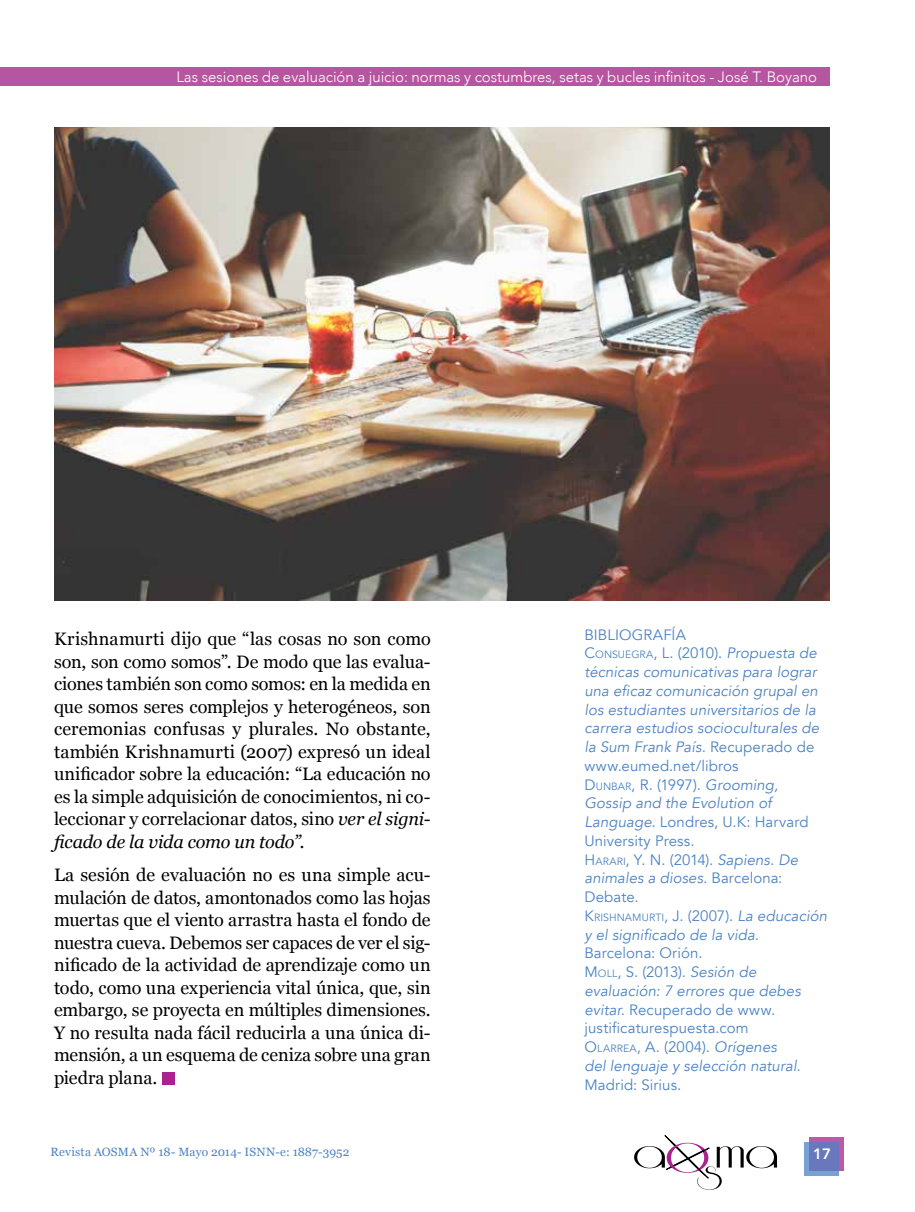
<style>
.page{position:relative;width:915px;height:1212px;background:#fff}
.page>*{position:absolute;margin:0;border:0;box-sizing:border-box;transform-origin:0 0}
.t1{font:18px/22.5px "Georgia";letter-spacing:-.005em;color:#000;text-align:justify}
.t2{font:italic 15px/18.8px "Avenir";letter-spacing:.005em;color:#4c83c3}
.t3{font:300 15px "Avenir";color:#fff}
.t4{font:15px "Avenir";letter-spacing:.005em;color:#4c83c3}
.t5{font:800 15px "Avenir";color:#fff}
.t6{font:12px "Georgia";letter-spacing:.005em;color:#4c83c3}
.t7{font:10.5px "Avenir";letter-spacing:.005em;color:#4c83c3}
.s1{font-style:italic}
.s2{font-style:normal}
.s3{font-style:normal;font-size:10.5px}
.s4{font-size:15px}
.s5{font-style:italic;font-size:15px}
</style>
<div class="page">
<div style="left:809px;top:1137px;width:34px;height:34px;background:linear-gradient(to right,#c058aa,#c058aa)"></div>
<svg style="left:804px;top:1142px;width:34px;height:34px"></svg>
<svg style="left:634px;top:1135px;width:142px;height:55px"></svg>
<div style="left:0;top:67px;width:829px;height:18px;background:#b756a0"></div>
<img style="left:54px;top:128px;width:775px;height:472px">
<div style="left:162px;top:1072px;width:12px;height:13px;background:#ab218e"></div>
<p class="t3" style="left:176px;top:68px;width:642px">Las sesiones de evaluación a juicio: normas y costumbres, setas y bucles infinitos - José T. Boyano</p>
<p class="t1" style="left:54px;top:627px;width:378px">Krishnamurti dijo que “las cosas no son como son, son como somos”. De modo que las evalua&shy;ciones también son como somos: en la medida en que somos seres complejos y heterogéneos, son ceremonias confusas y plurales. No obstante, también Krishnamurti (2007) expresó un ideal unificador sobre la educación: “La educación no es la simple adquisición de conocimientos, ni co&shy;leccionar y correlacionar datos, sino <span class="s1">ver el signi&shy;ficado de la vida como un todo”.</span></p>
<p class="t1" style="left:54px;top:863px;width:378px">La sesión de evaluación no es una simple acu&shy;mulación de datos, amontonados como las hojas muertas que el viento arrastra hasta el fondo de nuestra cueva. Debemos ser capaces de ver el sig&shy;nificado de la actividad de aprendizaje como un todo, como una experiencia vital única, que, sin embargo, se proyecta en múltiples dimensiones.<br>Y no resulta nada fácil reducirla a una única di&shy;mensión, a un esquema de ceniza sobre una gran piedra plana.</p>
<p class="t2" style="left:584px;top:625px;width:236px"><span class="s2">BIBLIOGRAFÍA<br></span><span class="s2">C</span><span class="s3">ONSUEGRA</span><span class="s2">, L. (2010)</span><span class="s2">.</span> Propuesta de técnicas comunicativas para lograr una eficaz comunicación grupal en los estudiantes universitarios de la carrera estudios socioculturales de la Sum Frank País. <span class="s2">Recuperado de www.eumed.net/libros<br></span><span class="s2">D</span> <span class="s3">UNBAR</span><span class="s2">, R. (1997).</span> Grooming,<br>Gossip and the Evolution of<br>Language. <span class="s2">Londres, U.K: Harvard<br>University Press.<br></span><span class="s2">H</span><span class="s3">ARARI</span><span class="s2">, Y. N .</span> <span class="s2">(2014).</span> Sapiens. De animales a dioses. <span class="s2">Barcelona:<br>Debate.</span></p>
<p class="t7" style="left:584px;top:911px;width:244px"><span class="s4">K</span>RISH NAMURTI<span class="s4">, J.</span> <span class="s4">(2007).</span> <span class="s5">La educación</span></p>
<p class="t2" style="left:584px;top:925px;width:176px">y el significado de la vida.</p>
<p class="t2" style="left:584px;top:944px;width:218px"><span class="s2">Barcelona: Orión.<br></span><span class="s2">M</span> <span class="s3">OLL</span><span class="s2">, S.</span> <span class="s2">(2013).</span> Sesión de evaluación: 7 errores que debes evitar. <span class="s2">Recuperado de www. justificaturespuesta.com<br></span><span class="s2">O</span><span class="s3">LARREA</span><span class="s2">, A. (2004)</span><span class="s2">.</span> Orígenes del lenguaje y selección natural.</p>
<p class="t4" style="left:584px;top:1075px;width:98px">Madrid: Sirius.</p>
<p class="t6" style="left:50px;top:1143px;width:300px">Revista AOSMA Nº 18- Mayo 2014- ISNN-e: 1887-3952</p>
<p class="t5" style="left:812px;top:1140px;width:19px">17</p>
</div>
